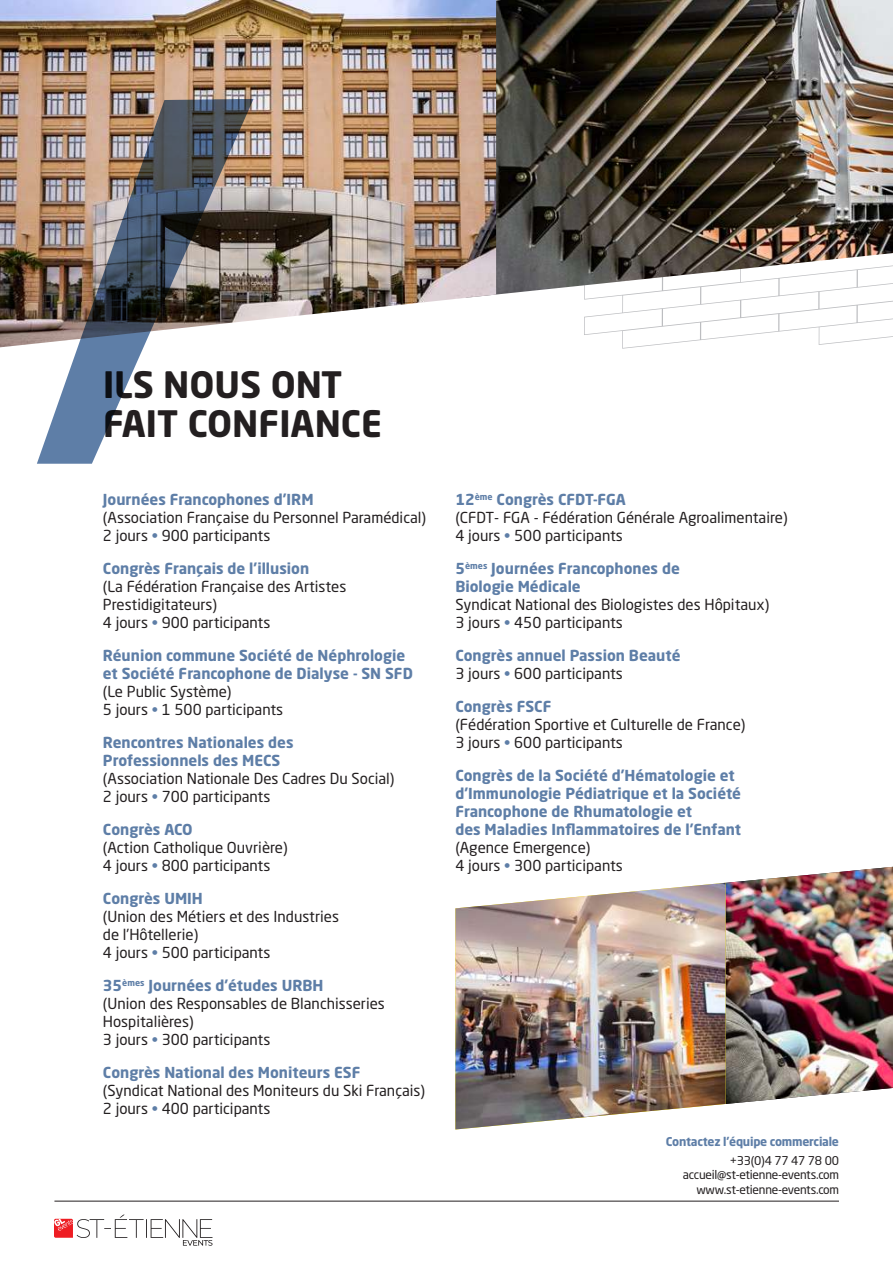
<style>
.page{position:relative;width:893px;height:1263px;background:#fff}
.page>*{position:absolute;margin:0;border:0;box-sizing:border-box;transform-origin:0 0}
.t1{font:700 36px/39px "Neo Sans Std";color:#231f20}
.t2{font:15px/18px "Neo Sans Std";color:#231f20}
.t3{font:700 15px/18px "Neo Sans Std";color:#5e7ea7}
.t4{font:12px/14.4px "Neo Sans Std";letter-spacing:-.02em;color:#231f20;text-align:right}
.t5{font:700 12px "Neo Sans Std";letter-spacing:-.02em;color:#5e7ea7}
.s1{color:#5e7ea7}
.s2{font-weight:700;color:#5e7ea7}
.s3{font-weight:400;color:#231f20}
.s4{font-weight:400}
</style>
<div class="page">
<svg style="left:584px;top:298px;width:309px;height:51px"></svg>
<img style="left:496px;top:0;width:397px;height:298px">
<hr style="left:54px;top:1201px;width:785px;height:1px;background:#231f20">
<svg style="left:54px;top:1214px;width:158px;height:32px"></svg>
<img style="left:0;top:0;width:496px;height:347px">
<img style="left:725px;top:867px;width:168px;height:237px">
<img style="left:455px;top:883px;width:270px;height:246px">
<img style="left:37px;top:99px;width:217px;height:365px">
<h1 class="t1" style="left:103px;top:364px;width:280px">ILS NOUS ONT<br>FAIT CONFIANCE</h1>
<p class="t3" style="left:103px;top:490px;width:212px">Journées Francophones d’IRM</p>
<p class="t2" style="left:103px;top:509px;width:325px">(Association Française du Personnel Paramédical)<br>2 jours <span class="s1">•</span> 900 participants</p>
<p class="t3" style="left:103px;top:559px;width:208px">Congrès Français de l’illusion</p>
<p class="t2" style="left:103px;top:577px;width:245px">(La Fédération Française des Artistes<br>Prestidigitateurs)<br>4 jours <span class="s1">•</span> 900 participants</p>
<p class="t3" style="left:103px;top:646px;width:311px">Réunion commune Société de Néphrologie et Société Francophone de Dialyse - SN SFD</p>
<p class="t2" style="left:103px;top:682px;width:182px">(Le Public Système)<br>5 jours <span class="s1">•</span> 1 500 participants</p>
<p class="t3" style="left:103px;top:733px;width:192px">Rencontres Nationales des<br>Professionnels des MECS</p>
<p class="t2" style="left:103px;top:769px;width:293px">(Association Nationale Des Cadres Du Social)<br>2 jours <span class="s1">•</span> 700 participants</p>
<p class="t3" style="left:103px;top:820px;width:91px">Congrès ACO</p>
<p class="t2" style="left:103px;top:838px;width:186px">(Action Catholique Ouvrière)<br>4 jours <span class="s1">•</span> 800 participants</p>
<p class="t3" style="left:103px;top:889px;width:101px">Congrès UMIH</p>
<p class="t2" style="left:103px;top:907px;width:238px">(Union des Métiers et des Industries de l’Hôtellerie)<br>4 jours <span class="s1">•</span> 500 participants</p>
<p class="t2" style="left:103px;top:976px;width:284px"><span class="s2">35</span><sup>èmes</sup> <span class="s2">Journées d’études URBH<br></span>(Union des Responsables de Blanchisseries<br>Hospitalières)<br>3 jours <span class="s1">•</span> 300 participants</p>
<p class="t3" style="left:103px;top:1063px;width:259px">Congrès National des Moniteurs ESF</p>
<p class="t2" style="left:103px;top:1081px;width:324px">(Syndicat National des Moniteurs du Ski Français)<br>2 jours <span class="s1">•</span> 400 participants</p>
<p class="t2" style="left:455px;top:491px;width:334px"><span class="s2">12</span><sup>ème</sup> <span class="s2">Congrès CFDT-FGA<br></span>(CFDT- FGA - Fédération Générale Agroalimentaire)<br>4 jours <span class="s1">•</span> 500 participants</p>
<p class="t3" style="left:455px;top:559px;width:226px">5<sup>èmes</sup> Journées Francophones de<br>Biologie Médicale</p>
<p class="t2" style="left:455px;top:595px;width:315px">Syndicat National des Biologistes des Hôpitaux)<br>3 jours <span class="s1">•</span> 450 participants</p>
<p class="t3" style="left:455px;top:646px;width:227px">Congrès annuel Passion Beauté<br><span class="s3">3 jours</span> <span class="s4">•</span> <span class="s3">600 participants</span></p>
<p class="t3" style="left:455px;top:697px;width:98px">Congrès FSCF</p>
<p class="t2" style="left:455px;top:715px;width:292px">(Fédération Sportive et Culturelle de France)<br>3 jours <span class="s1">•</span> 600 participants</p>
<p class="t3" style="left:455px;top:766px;width:287px">Congrès de la Société d’Hématologie et d’Immunologie Pédiatrique et la Société Francophone de Rhumatologie et<br>des Maladies Inflammatoires de l’Enfant</p>
<p class="t2" style="left:455px;top:838px;width:169px">(Agence Emergence)<br>4 jours <span class="s1">•</span> 300 participants</p>
<p class="t5" style="left:666px;top:1134px;width:175px">Contactez l’équipe commerciale</p>
<p class="t4" style="left:683px;top:1153px;width:158px">+33(0)4 77 47 78 00 accueil@st-etienne-events.com www.st-etienne-events.com</p>
</div>
